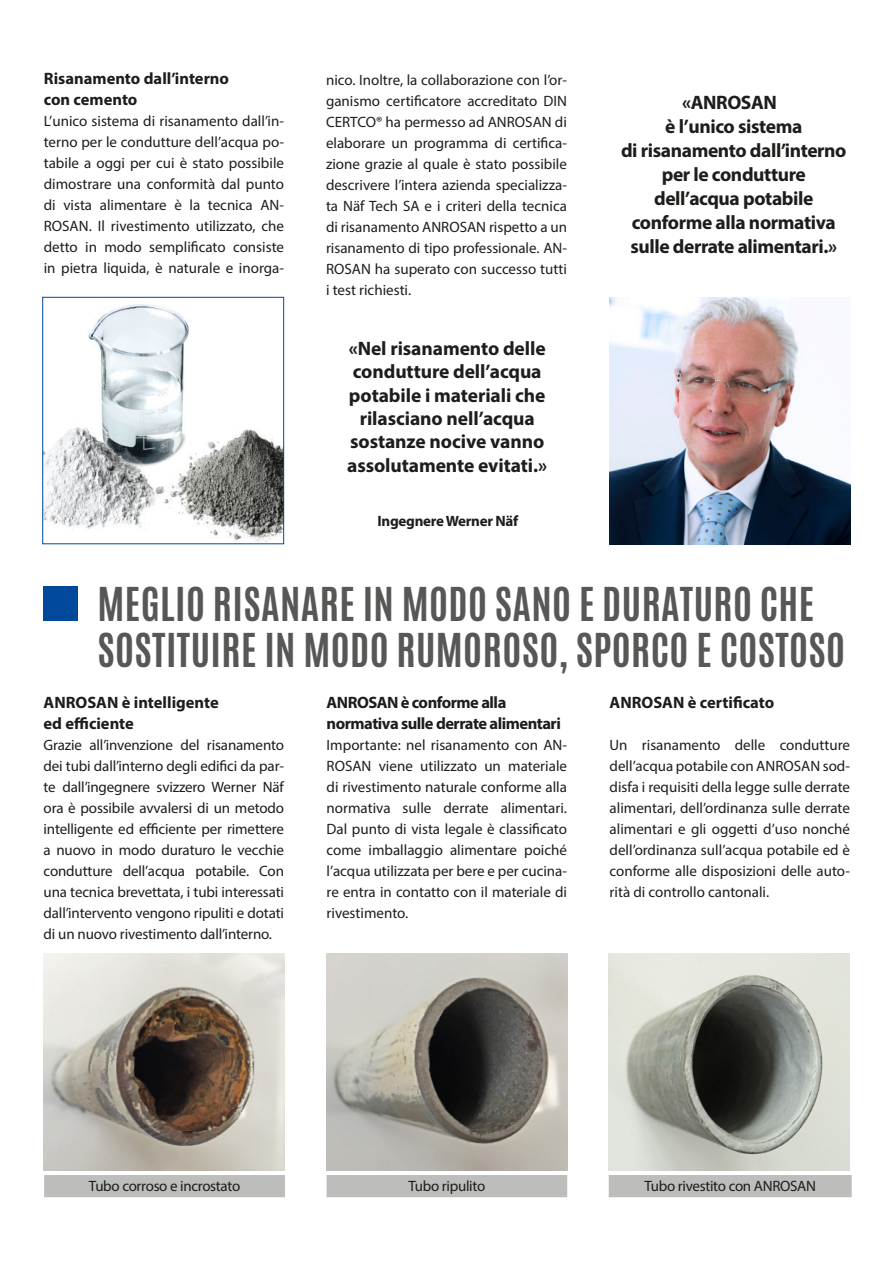
<style>
.page{position:relative;width:893px;height:1263px;background:#fff}
.page>*{position:absolute;margin:0;border:0;box-sizing:border-box;transform-origin:0 0}
.Titel_Antonio_versal{font:700 39px/46.8px "Antonio";letter-spacing:.01em;color:#575756}
.FLIESS_TITEL_MYRIAD{font:700 19.5px/24px "Myriad Pro";letter-spacing:-.02em;color:#1d1d1b;text-align:center}
.FLIESS_MYRIAD_10P{font:700 19.5px/23.4px "Myriad Pro";letter-spacing:-.005em;color:#1d1d1b;text-align:center}
.FLIESS_TITEL_MYRIAD-2{font:700 16.5px/21px "Myriad Pro";letter-spacing:-.005em;color:#1d1d1b}
.FLIESS_TITEL_MYRIAD-3{font:700 16.5px/21px "Myriad Pro";letter-spacing:-.03em;color:#1d1d1b}
.FLIESS_MYRIAD_10P-2{font:15px/21px "Myriad Pro";color:#1d1d1b;text-align:justify}
.FLIESS_TITEL_MYRIAD-4{font:15px "Myriad Pro";letter-spacing:-.02em;color:#1d1d1b}
.FLIESS_TITEL_MYRIAD-5{font:700 15px "Myriad Pro";letter-spacing:-.02em;color:#1d1d1b}
</style>
<div class="page">
<img style="left:609px;top:298px;width:241px;height:246px">
<img style="left:44px;top:304px;width:238px;height:238px">
<div style="left:42px;top:297px;width:242px;height:247px;border:1px solid #00499a"></div>
<div style="left:44px;top:587px;width:34px;height:34px;background:#00499a"></div>
<div style="left:44px;top:1175px;width:241px;height:22px;background:#bdbdbc"></div>
<div style="left:327px;top:1175px;width:240px;height:22px;background:#bdbdbc"></div>
<div style="left:609px;top:1175px;width:243px;height:22px;background:#bdbdbc"></div>
<img style="left:44px;top:954px;width:241px;height:217px">
<img style="left:326px;top:953px;width:241px;height:217px">
<img style="left:609px;top:953px;width:241px;height:217px">
<p class="FLIESS_TITEL_MYRIAD-2" style="left:44px;top:68px;width:187px">Risanamento dall’interno con cemento</p>
<p class="FLIESS_MYRIAD_10P-2" style="left:44px;top:110px;width:242px">L’unico sistema di risanamento dall’in&shy;terno per le condutture dell’acqua po&shy;tabile a oggi per cui è stato possibile dimostrare una conformità dal punto di vista alimentare è la tecnica AN-ROSAN. Il rivestimento utilizzato, che detto in modo semplificato consiste in pietra liquida, è naturale e inorga-</p>
<p class="FLIESS_MYRIAD_10P-2" style="left:326px;top:69px;width:242px">nico. Inoltre, la collaborazione con l’or&shy;ganismo certificatore accreditato DIN CERTCO® ha permesso ad ANROSAN di elaborare un programma di certifica&shy;zione grazie al quale è stato possibile descrivere l’intera azienda specializza&shy;ta Näf Tech SA e i criteri della tecnica di risanamento ANROSAN rispetto a un risanamento di tipo professionale. AN-ROSAN ha superato con successo tutti i test richiesti.</p>
<p class="FLIESS_MYRIAD_10P" style="left:347px;top:336px;width:201px">«Nel risanamento delle condutture dell’acqua potabile i materiali che rilasciano nell’acqua sostanze nocive vanno assolutamente evitati.»</p>
<p class="FLIESS_TITEL_MYRIAD-5" style="left:378px;top:511px;width:142px">Ingegnere Werner Näf</p>
<p class="FLIESS_TITEL_MYRIAD" style="left:621px;top:89px;width:227px">«ANROSAN<br>è l’unico sistema<br>di risanamento dall’interno per le condutture dell’acqua potabile conforme alla normativa sulle derrate alimentari.»</p>
<p class="Titel_Antonio_versal" style="left:98px;top:581px;width:749px">MEGLIO RISANARE IN MODO SANO E DURATURO CHE<br>SOSTITUIRE IN MODO RUMOROSO, SPORCO E COSTOSO</p>
<p class="FLIESS_TITEL_MYRIAD-2" style="left:44px;top:691px;width:177px">ANROSAN è intelligente ed efficiente</p>
<p class="FLIESS_MYRIAD_10P-2" style="left:44px;top:734px;width:242px">Grazie all’invenzione del risanamento dei tubi dall’interno degli edifici da par&shy;te dall’ingegnere svizzero Werner Näf ora è possibile avvalersi di un metodo intelligente ed efficiente per rimettere a nuovo in modo duraturo le vecchie condutture dell’acqua potabile. Con una tecnica brevettata, i tubi interessati dall’intervento vengono ripuliti e dotati di un nuovo rivestimento dall’interno.</p>
<p class="FLIESS_TITEL_MYRIAD-3" style="left:327px;top:691px;width:236px">ANROSAN è conforme alla normativa sulle derrate alimentari</p>
<p class="FLIESS_MYRIAD_10P-2" style="left:327px;top:734px;width:242px">Importante: nel risanamento con AN-ROSAN viene utilizzato un materiale di rivestimento naturale conforme alla normativa sulle derrate alimentari.<br>Dal punto di vista legale è classificato come imballaggio alimentare poiché l’acqua utilizzata per bere e per cucina&shy;re entra in contatto con il materiale di rivestimento.</p>
<p class="FLIESS_TITEL_MYRIAD-2" style="left:610px;top:691px;width:166px">ANROSAN è certificato</p>
<p class="FLIESS_MYRIAD_10P-2" style="left:610px;top:734px;width:242px">Un risanamento delle condutture dell’acqua potabile con ANROSAN sod&shy;disfa i requisiti della legge sulle derrate alimentari, dell’ordinanza sulle derrate alimentari e gli oggetti d’uso nonché dell’ordinanza sull’acqua potabile ed è conforme alle disposizioni delle auto&shy;rità di controllo cantonali.</p>
<p class="FLIESS_TITEL_MYRIAD-4" style="left:89px;top:1177px;width:153px">Tubo corroso e incrostato</p>
<p class="FLIESS_TITEL_MYRIAD-4" style="left:408px;top:1177px;width:78px">Tubo ripulito</p>
<p class="FLIESS_TITEL_MYRIAD-4" style="left:644px;top:1177px;width:173px">Tubo rivestito con ANROSAN</p>
</div>
